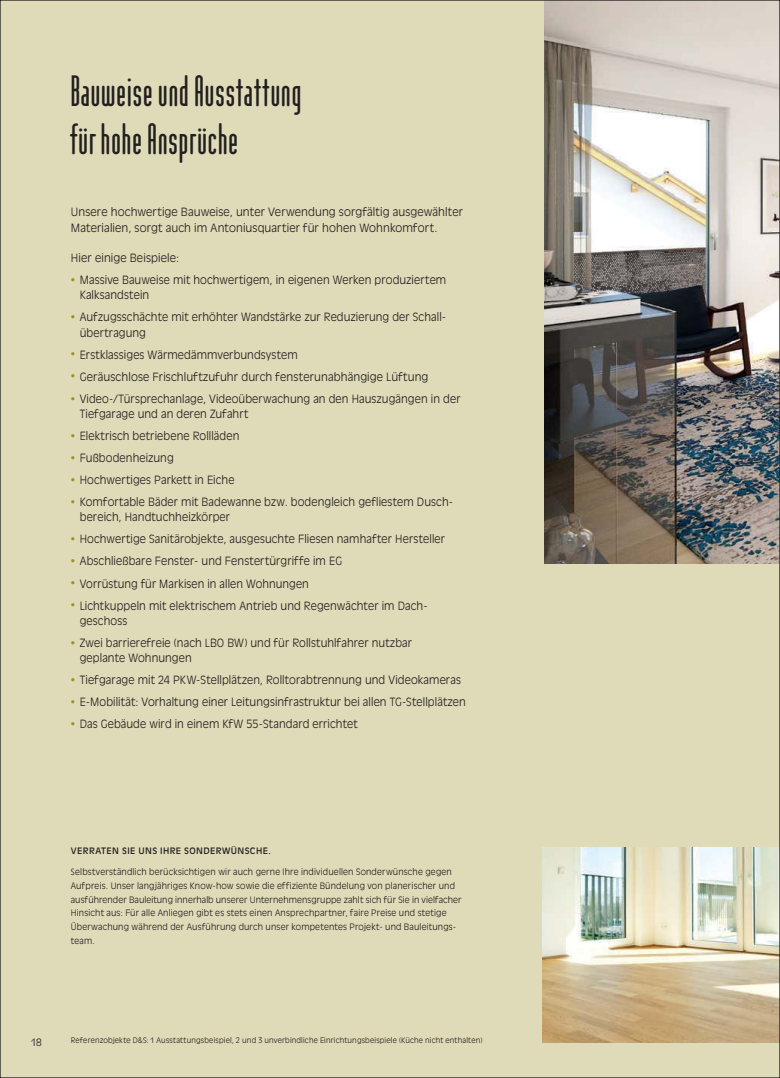
<style>
.page{position:relative;width:780px;height:1078px;background:#fff}
.page>*{position:absolute;margin:0;border:0;box-sizing:border-box;transform-origin:0 0}
.t1{font:43.75px/47.5px "Modula Round OT Sans";letter-spacing:-.005em;color:#221f1f}
.t2{font:300 11.25px/15px "Antique Olive Std";letter-spacing:.01em;color:#221f1f}
.t3{font:300 10px "Antique Olive Std";color:#221f1f}
.t4{font:300 8.75px/13.8px "Antique Olive Std";letter-spacing:.015em;color:#221f1f}
.t5{font:8.75px "Antique Olive Std";letter-spacing:.045em;color:#221f1f}
.t6{font:300 7.5px "Antique Olive Std";letter-spacing:.025em;color:#221f1f}
.s1{font-size:8.75px;color:#9e9313}
.s2{font-family:"Kabel LT Std";font-weight:400}
</style>
<div class="page">
<div style="left:0;top:0;width:780px;height:1077px;background:#dfdbb8"></div>
<img style="left:544px;top:2px;width:234px;height:561px">
<img style="left:542px;top:847px;width:236px;height:195px">
<h1 class="t1" style="left:70px;top:69px;width:233px">Bauweise und Ausstattung für hohe Ansprüche</h1>
<p class="t2" style="left:71px;top:204px;width:394px;line-height:16.2px">Unsere hochwertige Bauweise, unter Verwendung sorgfältig ausgewählter<br>Materialien, sorgt auch im Antoniusquartier für hohen Wohnkomfort.</p>
<p class="t2" style="left:71px;top:251px;width:110px">Hier einige Beispiele:</p>
<p class="t2" style="left:80px;top:273px;width:368px;text-indent:-9px"><span class="s1">•</span> Massive Bauweise mit hochwertigem, in eigenen Werken produziertem<br>Kalksandstein</p>
<p class="t2" style="left:80px;top:310px;width:368px;text-indent:-9px"><span class="s1">•</span> Aufzugsschächte mit erhöhter Wandstärke zur Reduzierung der Schall&shy;übertragung</p>
<p class="t2" style="left:71px;top:347px;width:228px"><span class="s1">•</span> Erstklassiges Wärmedämmverbundsystem</p>
<p class="t2" style="left:71px;top:369px;width:359px"><span class="s1">•</span> Geräuschlose Frischluftzufuhr durch fensterunabhän gige Lüftung</p>
<p class="t2" style="left:80px;top:391px;width:382px;text-indent:-9px"><span class="s1">•</span> Video-/Türsprechanlage, Videoüberwachung an den Hauszugängen in der<br>Tiefgarage und an deren Zufahrt</p>
<p class="t2" style="left:71px;top:428px;width:170px"><span class="s1">•</span> Elektrisch betriebene Rollläden</p>
<p class="t2" style="left:71px;top:451px;width:104px"><span class="s1">•</span> Fußbodenheizung</p>
<p class="t2" style="left:71px;top:473px;width:165px"><span class="s1">•</span> Hochwertiges Parkett in Eiche</p>
<p class="t2" style="left:80px;top:495px;width:375px;text-indent:-9px"><span class="s1">•</span> Komfortable Bäder mit Badewanne bzw. bodengleich gefliestem Dusch&shy;bereich, Handtuchheizkörper</p>
<p class="t2" style="left:71px;top:532px;width:376px"><span class="s1">•</span> Hochwertige Sanitärobjekte, ausgesuchte Fliesen nam hafter Hersteller</p>
<p class="t2" style="left:71px;top:554px;width:273px"><span class="s1">•</span> Abschließbare Fenster- und Fenstertürgriffe im EG</p>
<p class="t2" style="left:71px;top:576px;width:239px"><span class="s1">•</span> Vorrüstung für Markisen in allen Wohnungen</p>
<p class="t2" style="left:80px;top:598px;width:349px;text-indent:-9px"><span class="s1">•</span> Lichtkuppeln mit elektrischem Antrieb und Regenwächter im Dach&shy;geschoss</p>
<p class="t2" style="left:80px;top:635px;width:334px;text-indent:-9px"><span class="s1">•</span> Zwei barrierefreie (nach LBO BW) und für Rollstuhlfahrer nutzbar geplante Wohnungen</p>
<p class="t2" style="left:71px;top:672px;width:391px"><span class="s1">•</span> Tiefgarage mit 24 PKW-Stellplätzen, Rolltor abtrennung und Videokameras</p>
<p class="t2" style="left:71px;top:694px;width:396px"><span class="s1">•</span> E-Mobilität: Vorhaltung einer Leitungsinfrastruktur bei allen TG-Stellplätzen</p>
<p class="t2" style="left:71px;top:716px;width:288px"><span class="s1">•</span> Das Gebäude wird in einem KfW 55-Standard errichtet</p>
<p class="t5" style="left:71px;top:846px;width:202px">VERRATEN SIE UNS IHRE SONDERWÜNSCHE.</p>
<p class="t4" style="left:71px;top:865px;width:392px"><span class="s2">S</span>elbstverständlich berücksichtigen wir auch gerne Ihre individuellen Sonderwünsche gegen Aufpreis. Unser langjähriges Know-how sowie die effiziente Bündelung von planerischer und ausführender Bauleitung innerhalb unserer Unternehmensgruppe zahlt sich für Sie in vielfacher Hinsicht aus: Für alle Anliegen gibt es stets einen Ansprechpartner, faire Preise und stetige Über wachung während der Ausführung durch unser kompetentes Projekt- und Bauleitungs&shy;team.</p>
<p class="t3" style="left:31px;top:1036px;width:12px">18</p>
<p class="t6" style="left:71px;top:1035px;width:413px">Referenzobjekte D&amp;S: 1 Ausstattungsbeispiel, 2 und 3 unverbindliche Einrichtungs beispiele (Küche nicht enthalten)</p>
</div>
